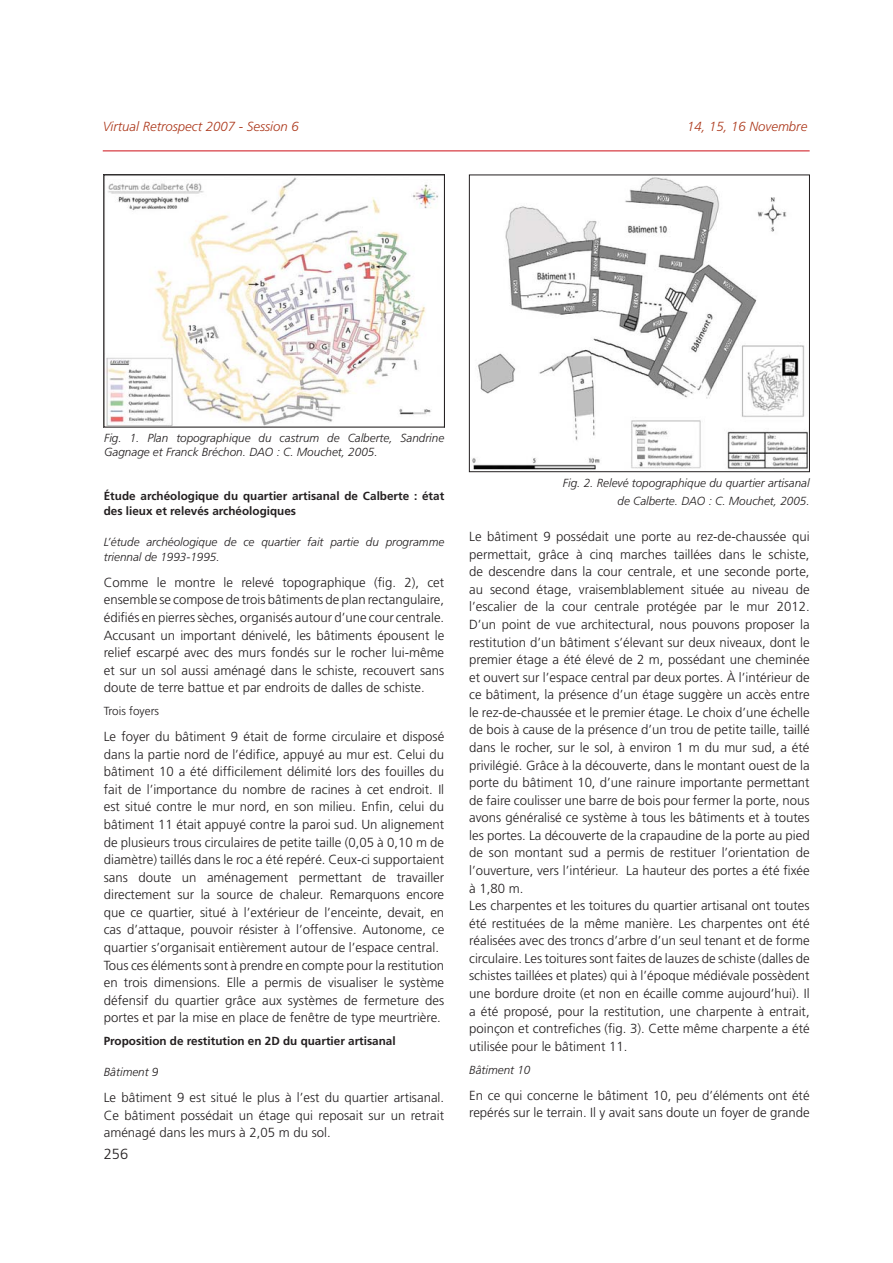
<style>
.page{position:relative;width:893px;height:1263px;background:#fff}
.page>*{position:absolute;margin:0;border:0;box-sizing:border-box;transform-origin:0 0}
.t1{font:300 14.7px "Frutiger";color:#231f20}
.t2{font:300 13.2px/17.5px "Frutiger";color:#231f20}
.t3{font:italic 300 13.2px "Frutiger";color:#ac381b}
.t4{font:italic 300 11.7px/14.7px "Frutiger";color:#231f20}
.t5{font:700 11.7px/14.7px "Frutiger";color:#231f20}
.t6{font:300 11.7px "Frutiger";color:#231f20}
</style>
<div class="page">
<hr style="left:103px;top:150px;width:707px;height:1px;background:#d2232a">
<img style="left:472px;top:177px;width:336px;height:293px">
<div style="left:469px;top:175px;width:341px;height:297px;border:1px solid #231f20"></div>
<img style="left:106px;top:177px;width:332px;height:248px">
<p class="t3" style="left:103px;top:121px;width:198px">Virtual Retrospect 2007 - Session 6</p>
<p class="t3" style="left:687px;top:121px;width:122px">14, 15, 16 Novembre</p>
<p class="t4" style="left:104px;top:432px;width:342px;line-height:14.1px">Fig. 1. Plan topographique du castrum de Calberte, Sandrine<br>Gagnage et Franck Bréchon. DAO : C. Mouchet, 2005.</p>
<p class="t5" style="left:104px;top:490px;width:342px">Étude archéologique du quartier artisanal de Calberte : état des lieux et relevés archéologiques</p>
<p class="t4" style="left:104px;top:536px;width:342px">L’étude archéologique de ce quartier fait partie du programme triennal de 1993-1995.</p>
<p class="t2" style="left:104px;top:574px;width:342px;text-align:justify">Comme le montre le relevé topographique (fig. 2), cet ensemble se compose de trois bâtiments de plan rectangulaire, édifiés en pierres sèches, organisés autour d’une cour centrale.<br>Accusant un important dénivelé, les bâtiments épousent le relief escarpé avec des murs fondés sur le rocher lui-même et sur un sol aussi aménagé dans le schiste, recouvert sans doute de terre battue et par endroits de dalles de schiste.</p>
<p class="t6" style="left:104px;top:706px;width:57px">Trois foyers</p>
<p class="t2" style="left:104px;top:729px;width:342px">Le foyer du bâtiment 9 était de forme circulaire et disposé dans la partie nord de l’édifice, appuyé au mur est. Celui du bâtiment 10 a été difficilement délimité lors des fouilles du fait de l’importance du nombre de racines à cet endroit. Il est situé contre le mur nord, en son milieu. Enfin, celui du bâtiment 11 était appuyé contre la paroi sud. Un alignement de plusieurs trous circulaires de petite taille (0,05 à 0,10 m de diamètre) taillés dans le roc a été repéré. Ceux-ci supportaient sans doute un aménagement permettant de travailler directement sur la source de chaleur. Remarquons encore que ce quartier, situé à l’extérieur de l’enceinte, devait, en cas d’attaque, pouvoir résister à l’offensive. Autonome, ce quartier s’organisait entièrement autour de l’espace central.<br>Tous ces éléments sont à prendre en compte pour la restitution en trois dimensions. Elle a permis de visualiser le système défensif du quartier grâce aux systèmes de fermeture des portes et par la mise en place de fenêtre de type meurtrière.</p>
<p class="t5" style="left:104px;top:1035px;width:293px">Proposition de restitution en 2D du quartier artisanal</p>
<p class="t4" style="left:104px;top:1066px;width:56px">Bâtiment 9</p>
<p class="t2" style="left:104px;top:1090px;width:342px;text-align:justify">Le bâtiment 9 est situé le plus à l’est du quartier artisanal.<br>Ce bâtiment possédait un étage qui reposait sur un retrait aménagé dans les murs à 2,05 m du sol.</p>
<p class="t1" style="left:104px;top:1148px;width:26px">256</p>
<p class="t4" style="left:563px;top:475px;width:248px;line-height:17.5px;text-align:right">Fig. 2. Relevé topographique du quartier artisanal de Calberte. DAO : C. Mouchet, 2005.</p>
<p class="t2" style="left:469px;top:529px;width:342px">Le bâtiment 9 possédait une porte au rez-de-chaussée qui permettait, grâce à cinq marches taillées dans le schiste, de descendre dans la cour centrale, et une seconde porte, au second étage, vraisemblablement située au niveau de l’escalier de la cour centrale protégée par le mur 2012.<br>D’un point de vue architectural, nous pouvons proposer la restitution d’un bâtiment s’élevant sur deux niveaux, dont le premier étage a été élevé de 2 m, possédant une cheminée et ouvert sur l’espace central par deux portes. À l’intérieur de ce bâtiment, la présence d’un étage suggère un accès entre le rez-de-chaussée et le premier étage. Le choix d’une échelle de bois à cause de la présence d’un trou de petite taille, taillé dans le rocher, sur le sol, à environ 1 m du mur sud, a été privilégié. Grâce à la découverte, dans le montant ouest de la porte du bâtiment 10, d’une rainure importante permettant de faire coulisser une barre de bois pour fermer la porte, nous avons généralisé ce système à tous les bâtiments et à toutes les portes. La découverte de la crapaudine de la porte au pied de son montant sud a permis de restituer l’orientation de l’ouverture, vers l’intérieur. La hauteur des portes a été fixée à 1,80 m.<br>Les charpentes et les toitures du quartier artisanal ont toutes été restituées de la même manière. Les charpentes ont été réalisées avec des troncs d’arbre d’un seul tenant et de forme circulaire. Les toitures sont faites de lauzes de schiste (dalles de schistes taillées et plates) qui à l’époque médiévale possèdent une bordure droite (et non en écaille comme aujourd’hui). Il a été proposé, pour la restitution, une charpente à entrait, poinçon et contrefiches (fig. 3). Cette même charpente a été utilisée pour le bâtiment 11.</p>
<p class="t4" style="left:469px;top:1063px;width:63px">Bâtiment 10</p>
<p class="t2" style="left:469px;top:1087px;width:342px">En ce qui concerne le bâtiment 10, peu d’éléments ont été repérés sur le terrain. Il y avait sans doute un foyer de grande</p>
</div>
